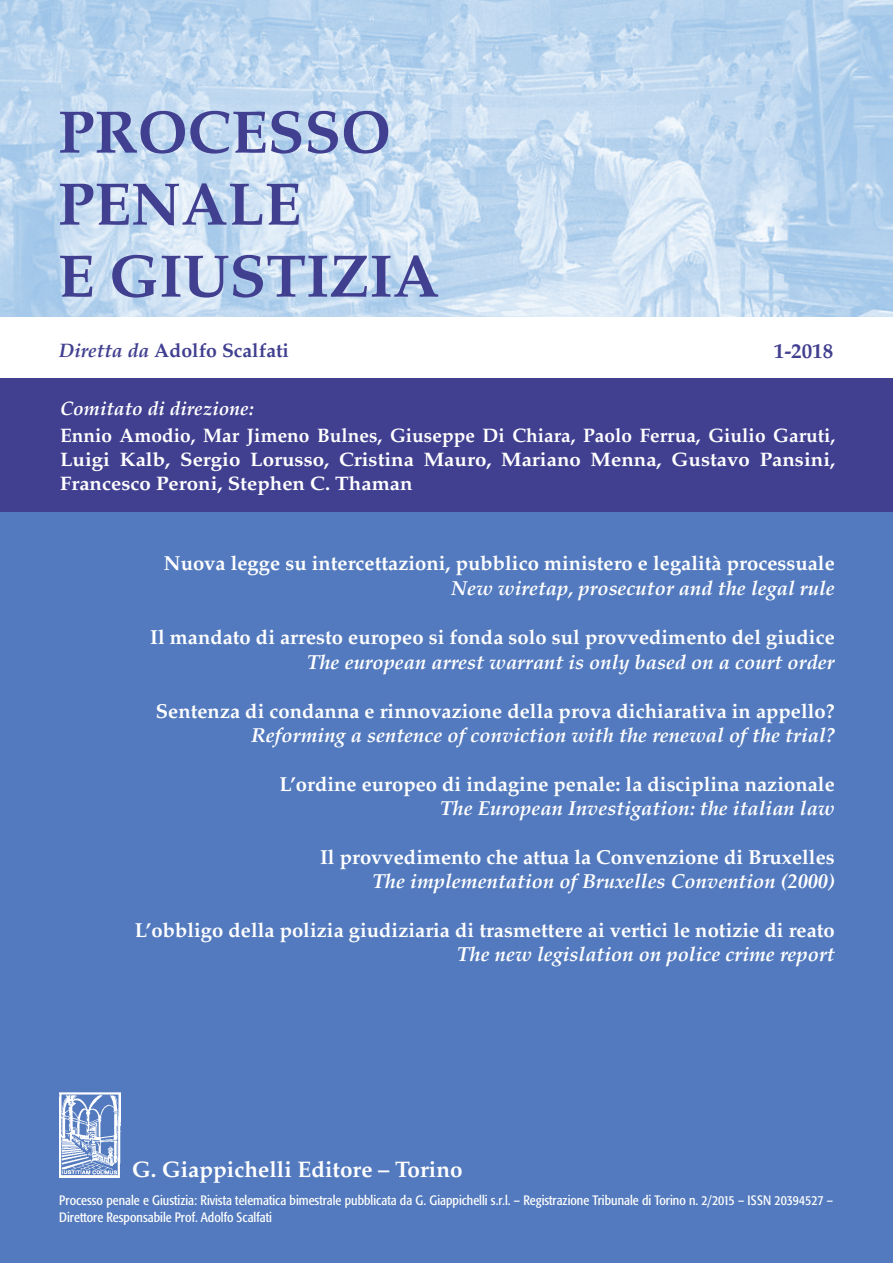
<style>
.page{position:relative;width:893px;height:1263px;background:#fff}
.page>*{position:absolute;margin:0;border:0;box-sizing:border-box;transform-origin:0 0}
.t1{font:700 60px/72px "Palatino LT Std";color:#413f90}
.t2{font:700 22.5px "Palatino LT Std";color:#fff}
.t3{font:700 21px "Palatino LT Std";color:#413f90}
.t4{font:700 20.25px "Palatino LT Std";color:#fff}
.t5{font:italic 700 20.25px "Palatino LT Std";color:#fff}
.t6{font:700 19.5px/24px "Palatino LT Std";color:#fff;text-align:justify}
.t7{font:700 19.5px "Palatino LT Std";color:#413f90}
.t8{font:italic 700 19.5px "Palatino LT Std";color:#fff}
.t9{font:condensed 13.5px/16.5px "Formata";color:#fff}
.s1{font-style:italic}
</style>
<div class="page">
<img style="left:0;top:0;width:893px;height:317px">
<div style="left:0;top:495px;width:893px;height:768px;background:#537abe"></div>
<div style="left:0;top:378px;width:893px;height:134px;background:#413f90"></div>
<img style="left:59px;top:1092px;width:62px;height:85px">
<h1 class="t1" style="left:58px;top:97px;width:383px">PROCESSO<br>PENALE<br>E GIUSTIZIA</h1>
<p class="t7" style="left:59px;top:339px;width:231px"><span class="s1">Diretta da</span> Adolfo Scalfati</p>
<p class="t3" style="left:774px;top:338px;width:61px">1-2018</p>
<p class="t8" style="left:60px;top:396px;width:195px">Comitato di direzione:</p>
<p class="t6" style="left:60px;top:423px;width:777px">Ennio Amodio, Mar Jimeno Bulnes, Giuseppe Di Chiara, Paolo Ferrua, Giulio Garuti, Luigi Kalb, Sergio Lorusso, Cristina Mauro, Mariano Menna, Gustavo Pansini, Francesco Peroni, Stephen C. Thaman</p>
<p class="t4" style="left:164px;top:552px;width:672px">Nuova legge su intercettazioni, pubblico ministero e legalità processuale</p>
<p class="t5" style="left:451px;top:576px;width:385px">New wiretap, prosecutor and the legal rule</p>
<p class="t4" style="left:150px;top:625px;width:686px">Il mandato di arresto europeo si fonda solo sul provvedimento del giudice</p>
<p class="t5" style="left:307px;top:650px;width:529px">The european arrest warrant is only based on a court order</p>
<p class="t4" style="left:156px;top:699px;width:680px">Sentenza di condanna e rinnovazione della prova dichiarativa in appello?</p>
<p class="t5" style="left:251px;top:723px;width:585px">Reforming a sentence of conviction with the renewal of the trial?</p>
<p class="t4" style="left:279px;top:772px;width:557px">L’ordine europeo di indagine penale: la disciplina nazionale</p>
<p class="t5" style="left:440px;top:796px;width:396px">The European Investigation: the italian law</p>
<p class="t4" style="left:320px;top:845px;width:516px">Il provvedimento che attua la Convenzione di Bruxelles</p>
<p class="t5" style="left:373px;top:869px;width:464px">The implementation of Bruxelles Convention (2000)</p>
<p class="t4" style="left:135px;top:918px;width:701px">L’obbligo della polizia giudiziaria di trasmettere ai vertici le notizie di reato</p>
<p class="t5" style="left:457px;top:942px;width:379px">The new legislation on police crime report</p>
<p class="t2" style="left:132px;top:1156px;width:332px">G. Giappichelli Editore – Torino</p>
<p class="t9" style="left:59px;top:1192px;width:775px">Processo penale e Giustizia: Rivista telematica bimestrale pubblicata da G. Giappichelli s.r.l. – Registrazione Tribunale di Torino n. 2/2015 – ISSN 20394527 –<br>Direttore Responsabile Prof. Adolfo Scalfati</p>
</div>
